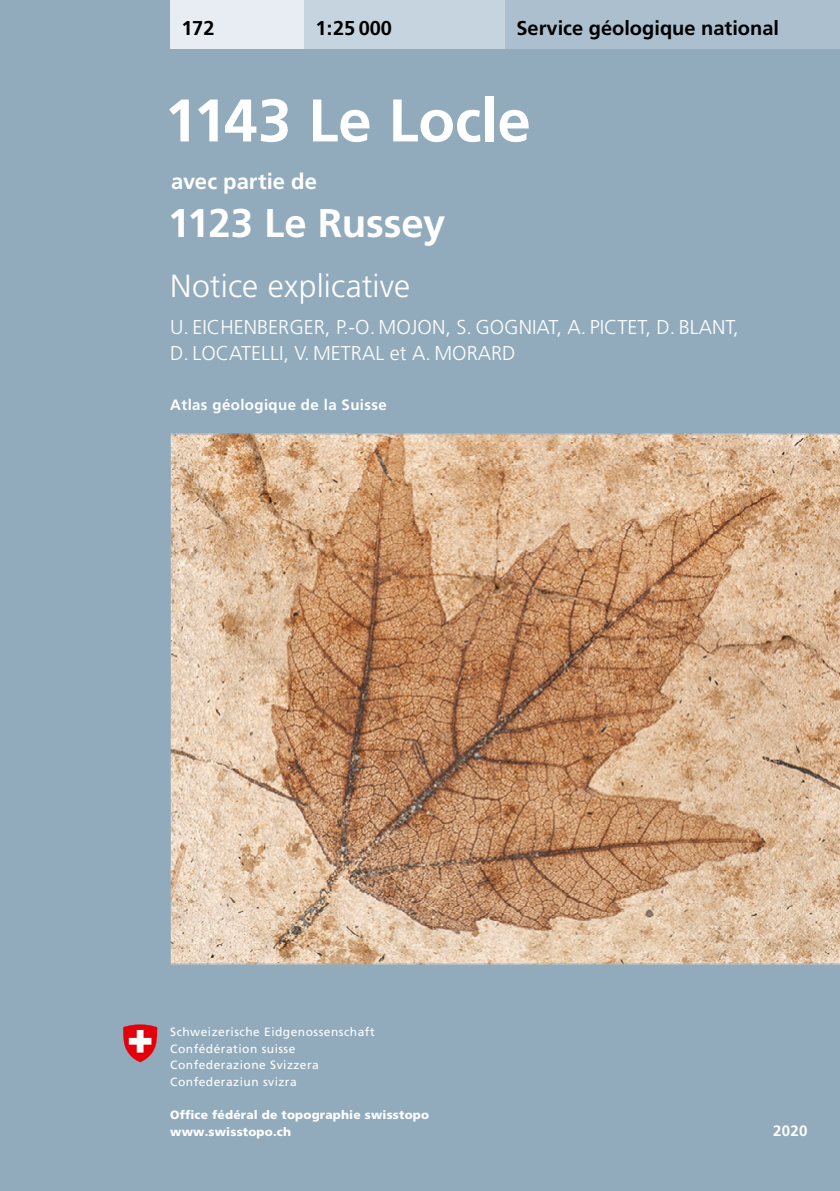
<style>
.page{position:relative;width:840px;height:1191px;background:#fff}
.page>*{position:absolute;margin:0;border:0;box-sizing:border-box;transform-origin:0 0}
.t1{font:700 60px "Frutiger LT Pro";letter-spacing:-.005em;color:#fff}
.t2{font:700 40px "Frutiger LT Pro";letter-spacing:-.005em;color:#fff}
.t3{font:300 32px "Frutiger LT Pro";letter-spacing:.005em;color:#fff}
.t4{font:700 22px "Frutiger LT Pro";color:#fff}
.t5{font:300 20px/26px "Frutiger LT Pro";color:#fff}
.t6{font:700 20px "Frutiger LT Pro";color:#000}
.t7{font:700 15px "Frutiger LT Pro";letter-spacing:.025em;color:#fff}
.t8{font:12px/16.6px "Frutiger LT Pro";letter-spacing:.04em;color:#fff}
.t9{font:900 12px/16.6px "Frutiger LT Pro";letter-spacing:.015em;color:#fff}
</style>
<div class="page">
<div style="left:0;top:0;width:839px;height:1191px;background:#91abbd"></div>
<div style="left:304px;top:0;width:201px;height:48px;background:#c6d4df"></div>
<div style="left:505px;top:0;width:334px;height:48px;background:#abbfce"></div>
<div style="left:170px;top:0;width:134px;height:48px;background:#e7edf2"></div>
<svg style="left:123px;top:1024px;width:35px;height:38px"></svg>
<svg style="left:170px;top:434px;width:669px;height:530px;background:#cea785"></svg>
<h3 class="t6" style="left:181px;top:16px;width:34px">172</h3>
<h3 class="t6" style="left:315px;top:16px;width:78px">1:25 000</h3>
<h3 class="t6" style="left:516px;top:16px;width:264px">Service géologique national</h3>
<h1 class="t1" style="left:164px;top:85px;width:368px">1143 Le Locle</h1>
<h3 class="t4" style="left:171px;top:168px;width:147px">avec partie de</h3>
<h2 class="t2" style="left:168px;top:199px;width:279px">1123 Le Russey</h2>
<h3 class="t3" style="left:170px;top:267px;width:241px">Notice explicative</h3>
<h3 class="t5" style="left:170px;top:314px;width:569px">U. EICHENBERGER, P.-O. MOJON, S. GOGNIAT, A. PICTET, D. BLANT,<br>D. LOCATELLI, V. METRAL et A. MORARD</h3>
<p class="t7" style="left:170px;top:396px;width:218px">Atlas géologique de la Suisse</p>
<p class="t8" style="left:170px;top:1023px;width:206px">Schweizerische Eidgenossenschaft<br>Confédération suisse<br>Confederazione Svizzera<br>Confederaziun svizra</p>
<p class="t9" style="left:170px;top:1106px;width:260px">Office fédéral de topographie swisstopo www.swisstopo.ch</p>
<p class="t7" style="left:772px;top:1121px;width:36px">2020</p>
</div>
